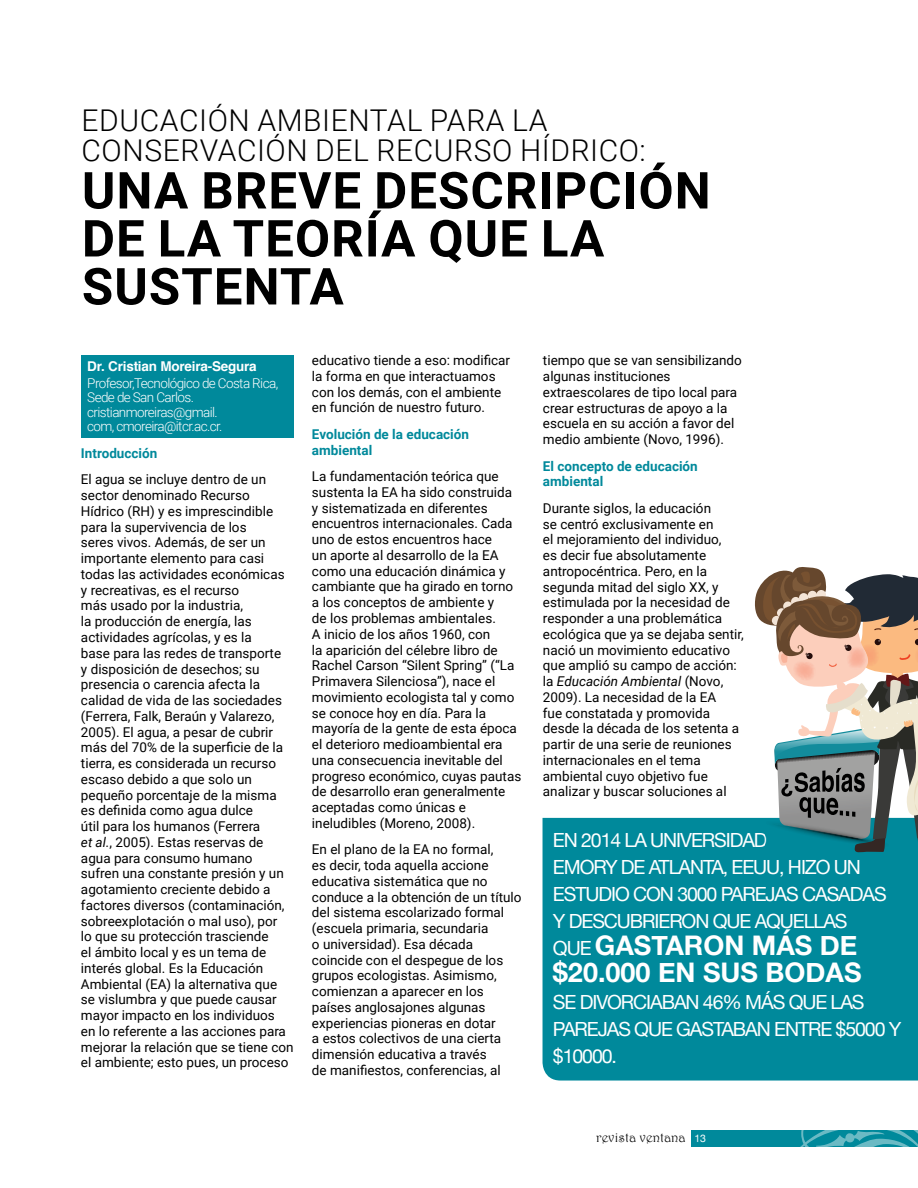
<style>
.page{position:relative;width:918px;height:1188px;background:#fff}
.page>*{position:absolute;margin:0;border:0;box-sizing:border-box;transform-origin:0 0}
.t1{font:700 51px/48px "Roboto";letter-spacing:.02em;color:#000}
.t2{font:300 30px/30px "Roboto";letter-spacing:.02em;color:#000}
.t3{font:700 27px/27px "Helvetica Neue";color:#fff}
.t4{font:19.5px/27px "Helvetica Neue";letter-spacing:-.055em;color:#fff}
.t5{font:13.5px/15.8px "Roboto";color:#000}
.t6{font:300 13.5px/14.5px "Roboto";letter-spacing:-.045em;color:#fff}
.t7{font:700 13.5px/15.8px "Roboto";color:#00899b}
.t8{font:700 13.5px "Helvetica";letter-spacing:-.015em;color:#fff}
.t9{font:13.5px "Harrington";color:#000}
.s1{font-style:italic}
.s2{font-weight:400;font-size:19.5px}
.s3{font-family:"Helvetica Neue";font-size:10.5px;color:#fff}
</style>
<div class="page">
<div style="left:691px;top:1130px;width:227px;height:17px;background:#00899b"></div>
<svg style="left:800px;top:1130px;width:118px;height:17px"></svg>
<div style="left:81px;top:355px;width:213px;height:82px;background:#00899b"></div>
<div style="left:543px;top:818px;width:375px;height:263px;background:#00899b"></div>
<svg style="left:754px;top:567px;width:164px;height:287px"></svg>
<h2 class="t2" style="left:82px;top:104px;width:566px">EDUCACIÓN AMBIENTAL PARA LA<br>CONSERVACIÓN DEL RECURSO HÍDRICO:</h2>
<h1 class="t1" style="left:82px;top:164px;width:630px">UNA BREVE DESCRIPCIÓN<br>DE LA TEORÍA QUE LA<br>SUSTENTA</h1>
<p class="t8" style="left:87px;top:355px;width:171px">Dr. Cristian Moreira-Segura</p>
<p class="t6" style="left:87px;top:375px;width:192px">Profesor,Tecnológico de Costa Rica,<br>Sede de San Carlos. cristianmoreiras@gmail.<br>com, cmoreira@itcr.ac.cr.</p>
<p class="t7" style="left:81px;top:445px;width:78px">Introducción</p>
<p class="t5" style="left:81px;top:471px;width:214px">El agua se incluye dentro de un sector denominado Recurso<br>Hídrico (RH) y es imprescindible para la supervivencia de los<br>seres vivos. Además, de ser un importante elemento para casi todas las actividades económicas y recreativas, es el recurso<br>más usado por la industria,<br>la producción de energía, las actividades agrícolas, y es la<br>base para las redes de transporte<br>y disposición de desechos; su presencia o carencia afecta la calidad de vida de las sociedades (Ferrera, Falk, Beraún y Valarezo,<br>2005). El agua, a pesar de cubrir más del 70% de la superficie de la tierra, es considerada un recurso escaso debido a que solo un pequeño porcentaje de la misma es definida como agua dulce<br>útil para los humanos (Ferrera<br><span class="s1">et al.</span>, 2005). Estas reservas de agua para consumo humano sufren una constante presión y un agotamiento creciente debido a factores diversos (contaminación, sobreexplotación o mal uso), por<br>lo que su protección trasciende<br>el ámbito local y es un tema de interés global. Es la Educación<br>Ambiental (EA) la alternativa que se vislumbra y que puede causar mayor impacto en los individuos<br>en lo referente a las acciones para mejorar la relación que se tiene con el ambiente; esto pues, un proceso</p>
<p class="t5" style="left:312px;top:352px;width:200px">educativo tiende a eso: modificar la forma en que interactuamos con los demás, con el ambiente en función de nuestro futuro.</p>
<p class="t7" style="left:312px;top:426px;width:159px">Evolución de la educación ambiental</p>
<p class="t5" style="left:312px;top:468px;width:211px">La fundamentación teórica que sustenta la EA ha sido construida y sistematizada en diferentes encuentros internacionales. Cada uno de estos encuentros hace<br>un aporte al desarrollo de la EA como una educación dinámica y cambiante que ha girado en torno a los conceptos de ambiente y<br>de los problemas ambientales.<br>A inicio de los años 1960, con<br>la aparición del célebre libro de<br>Rachel Carson “Silent Spring” (“La<br>Primavera Silenciosa”), nace el movimiento ecologista tal y como se conoce hoy en día. Para la mayoría de la gente de esta época el deterioro medioambiental era una consecuencia inevitable del progreso económico, cuyas pautas de desarrollo eran generalmente aceptadas como únicas e ineludibles (Moreno, 2008).</p>
<p class="t5" style="left:312px;top:841px;width:211px">En el plano de la EA no formal,<br>es decir, toda aquella accione educativa sistemática que no conduce a la obtención de un título del sistema escolarizado formal (escuela primaria, secundaria<br>o universidad). Esa década coincide con el despegue de los grupos ecologistas. Asimismo, comienzan a aparecer en los países anglosajones algunas experiencias pioneras en dotar<br>a estos colectivos de una cierta dimensión educativa a través<br>de manifiestos, conferencias, al</p>
<p class="t5" style="left:543px;top:352px;width:200px">tiempo que se van sensibilizando algunas instituciones extraescolares de tipo local para crear estructuras de apoyo a la escuela en su acción a favor del medio ambiente (Novo, 1996).</p>
<p class="t7" style="left:543px;top:457px;width:156px">El concepto de educación ambiental</p>
<p class="t5" style="left:543px;top:500px;width:202px">Durante siglos, la educación<br>se centró exclusivamente en<br>el mejoramiento del individuo,<br>es decir fue absolutamente antropocéntrica. Pero, en la segunda mitad del siglo XX, y estimulada por la necesidad de responder a una problemática ecológica que ya se dejaba sentir, nació un movimiento educativo que amplió su campo de acción: la <span class="s1">Educación Ambiental</span> (Novo,<br>2009). La necesidad de la EA<br>fue constatada y promovida desde la década de los setenta a partir de una serie de reuniones internacionales en el tema ambiental cuyo objetivo fue analizar y buscar soluciones al</p>
<h3 class="t4" style="left:553px;top:828px;width:335px">EN 2014 LA UNIVERSIDAD<br>EMORY DE ATLANTA, EEUU, HIZO UN<br>ESTUDIO CON 3000 PAREJAS CASADAS<br>Y DESCUBRIERON QUE AQUELLAS</h3>
<h3 class="t3" style="left:553px;top:932px;width:310px"><span class="s2">QUE</span> GASTARON MÁS DE $20.000 EN SUS BODAS</h3>
<h3 class="t4" style="left:553px;top:990px;width:350px">SE DIVORCIABAN 46% MÁS QUE LAS<br>PAREJAS QUE GASTABAN ENTRE $5000 Y $10000.</h3>
<p class="t9" style="left:596px;top:1129px;width:111px">revista ventana <span class="s3">13</span></p>
</div>
